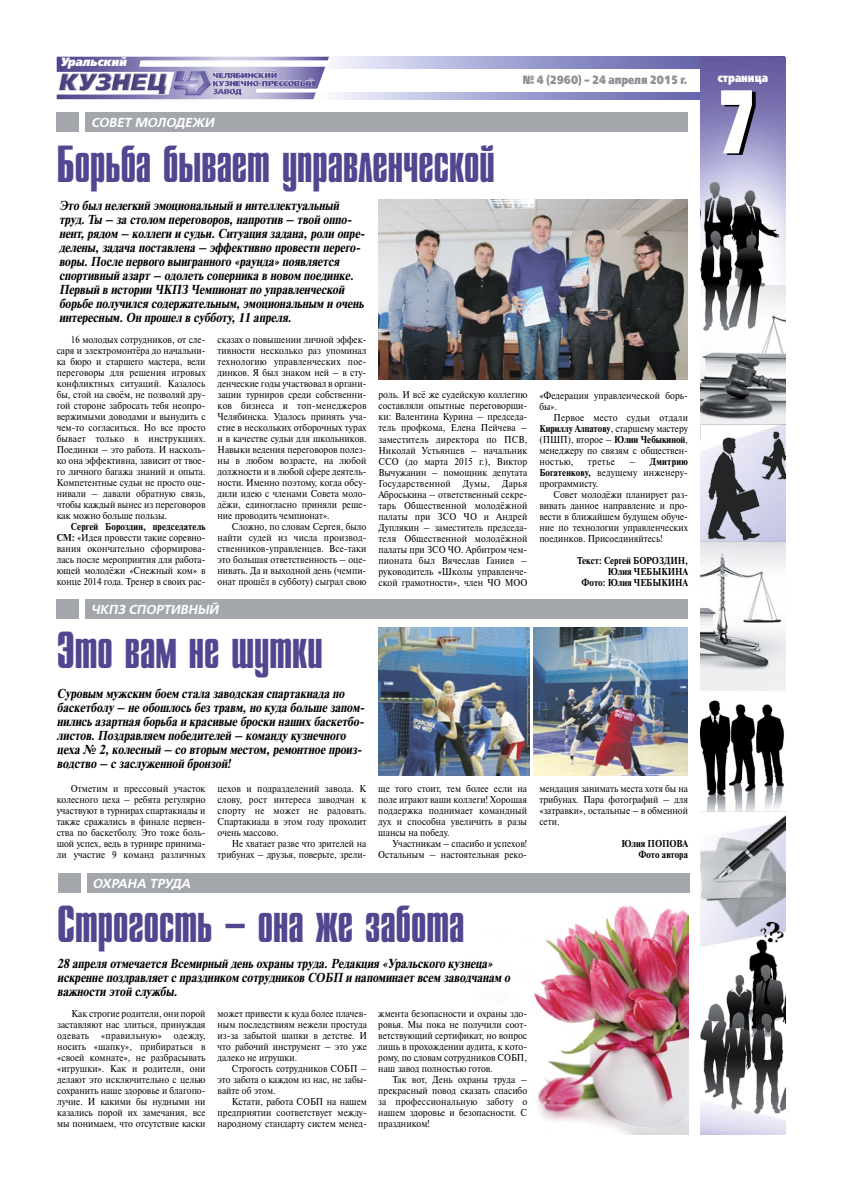
<style>
.page{position:relative;width:842px;height:1191px;background:#fff}
.page>*{position:absolute;margin:0;border:0;box-sizing:border-box;transform-origin:0 0}
.t1{font:90px "Free Set Black C";color:#000;scale:.58 1}
.t2{font:52px "Star C";color:#514790;scale:.9 1}
.t3{font:italic 700 13px/14px "Newton C";color:#000;scale:.9 1}
.t4{font:italic 700 13px "Free Set C";letter-spacing:-.02em;color:#fff}
.t5{font:12px "Free Set Black C";letter-spacing:-.005em;color:#8e9196;scale:.8 1}
.t6{font:italic 12px "Free Set Black C";color:#fff;scale:.9 1}
.t7{font:12px "Free Set Black C";color:#fff;scale:.8 1}
.t8{font:10px/11px "Newton C";color:#000;text-align:justify;scale:.9 1}
.t9{font:700 10px/11px "Newton C";color:#000;text-align:right;scale:.9 1}
.s1{font-weight:700}
</style>
<div class="page">
<svg style="left:335px;top:57px;width:366px;height:42px;background:#a7a9d3"></svg>
<div style="left:298px;top:70px;width:487px;height:22px;background:#fff"></div>
<svg style="left:56px;top:57px;width:273px;height:42px"></svg>
<img style="left:213px;top:65px;width:102px;height:33px">
<img style="left:701px;top:57px;width:85px;height:1077px">
<img style="left:701px;top:100px;width:85px;height:1033px">
<div style="left:86px;top:112px;width:602px;height:20px;background:#a3a7ac"></div>
<div style="left:57px;top:112px;width:22px;height:20px;background:#a3a7ac"></div>
<div style="left:86px;top:598px;width:602px;height:20px;background:#a3a7ac"></div>
<div style="left:57px;top:598px;width:22px;height:20px;background:#a3a7ac"></div>
<img style="left:533px;top:905px;width:155px;height:229px">
<div style="left:87px;top:873px;width:602px;height:20px;background:#a3a7ac"></div>
<div style="left:58px;top:873px;width:22px;height:20px;background:#a3a7ac"></div>
<img style="left:378px;top:199px;width:309px;height:180px">
<img style="left:534px;top:627px;width:154px;height:148px">
<img style="left:378px;top:627px;width:151px;height:148px">
<p class="t6" style="left:61px;top:54px;width:75px">Уральский</p>
<h3 class="t4" style="left:91px;top:115px;width:127px">СОВЕТ МОЛОДЕЖИ</h3>
<h2 class="t2" style="left:57px;top:137px;width:488px">Борьба бывает управленческой</h2>
<p class="t3" style="left:59px;top:198px;width:344px">Это был нелегкий эмоциональный и интеллектуальный<br>труд .Ты – за столом переговоров,напротив – твой оппо&shy;нент,рядом – коллеги и судьи.Ситуация задана,роли опре&shy;делены,задача поставлена – эффективно провести перего&shy;воры.После первого выигранного «раунда» появляется спортивный азарт – одолеть соперника в новом поединке.<br>Первый в истории ЧКПЗ Чемпионат по управленческой борьбе получился содержательным,эмоциональным и очень интересным.Он прошел в субботу,11 апреля.</p>
<p class="t5" style="left:523px;top:72px;width:207px">№ 4 (2960) – 24 апреля 2015 г.</p>
<p class="t7" style="left:718px;top:70px;width:64px">страница</p>
<h1 class="t1" style="left:721px;top:66px;width:68px">7</h1>
<p class="t8" style="left:57px;top:334px;width:167px;text-indent:14px">16 молодых сотрудников, от сле&shy;саря и электромонтёра до начальни&shy;ка бюро и старшего мастера, вели переговоры для решения игровых конфликтных ситуаций. Казалось бы, стой на своём, не позволяй дру&shy;гой стороне забросать тебя неопро&shy;вержимыми доводами и вынудить с чем-то согласиться. Но все просто бывает только в инструкциях.<br>Поединки – это работа. И насколь&shy;ко она эффективна, зависит от твое&shy;го личного багажа знаний и опыта.<br>Компетентные судьи не просто оце&shy;нивали – давали обратную связь, чтобы каждый вынес из переговоров как можно больше пользы.</p>
<p class="t8" style="left:57px;top:521px;width:167px;text-indent:14px"><span class="s1">Сергей Бороздин, председатель СМ:</span> «Идея провести такие соревно&shy;вания окончательно сформирова&shy;лась после мероприятия для работа&shy;ющей молодёжи «Снежный ком» в конце 2014 года. Тренер в своих рас-</p>
<p class="t8" style="left:218px;top:334px;width:167px">сказах о повышении личной эффек&shy;тивности несколько раз упоминал технологию управленческих пое&shy;динков. Я был знаком ней – в сту&shy;денческие годы участвовал в органи&shy;зации турниров среди собственни&shy;ков бизнеса и топ-менеджеров Челябинска. Удалось принять уча&shy;стие в нескольких отборочных турах и в качестве судьи для школьников.<br>Навыки ведения переговоров полез&shy;ны в любом возрасте, на любой должности и в любой сфере деятель&shy;ности. Именно поэтому, когда обсу&shy;дили идею с членами Совета моло&shy;дёжи, единогласно приняли реше&shy;ние проводить чемпионат».</p>
<p class="t8" style="left:218px;top:521px;width:167px;text-indent:14px">Сложно, по словам Сергея, было найти судей из числа производ&shy;ственников-управленцев. Все-таки это большая ответственность – оце&shy;нивать. Да и выходной день (чемпи&shy;онат прошёл в субботу) сыграл свою</p>
<h3 class="t4" style="left:91px;top:601px;width:48px">Ч КПЗ спо</h3>
<h3 class="t4" style="left:156px;top:601px;width:18px">ртивны</h3>
<h3 class="t4" style="left:209px;top:601px;width:14px">й</h3>
<h2 class="t2" style="left:57px;top:624px;width:297px">Это вам не шутки</h2>
<p class="t3" style="left:57px;top:686px;width:346px">Суровым мужским боем стала заводская спартакиада по баскетболу – не обошлось без травм,но куда больше запом&shy;нились азартная борьба и красивые броски наших баскетбо&shy;листов.Поздравляем победителей – команду кузнечного цеха № 2,колесный – со вторым местом,ремонтное произ&shy;водство – с заслуженной бронзой!</p>
<p class="t8" style="left:57px;top:783px;width:167px;text-indent:14px">Отметим и прессовый участок колесного цеха – ребята регулярно участвуют в турнирах спартакиады и также сражались в финале первен&shy;ства по баскетболу. Это тоже боль&shy;шой успех, ведь в турнире принима&shy;ли участие 9 команд различных</p>
<p class="t8" style="left:218px;top:783px;width:167px">цехов и подразделений завода. К слову, рост интереса заводчан к спорту не может не радовать.<br>Спартакиада в этом году проходит очень массово.</p>
<p class="t8" style="left:218px;top:838px;width:167px;text-align:right">Не хватает разве что зрителей на трибунах – друзья, поверьте, зрели-</p>
<p class="t8" style="left:378px;top:389px;width:167px">роль. И всё же судейскую коллегию составляли опытные переговорщи&shy;ки: Валентина Курина – председа&shy;тель профкома, Елена Пейчева – заместитель директора по ПСВ, Николай Устьянцев – начальник ССО (до марта 2015 г.), Виктор Вычужанин – помощник депутата Государственной Думы, Дарья Аброськина – ответственный секре&shy;тарь Общественной молодёжной палаты при ЗСО ЧО и Андрей Дуплякин – заместитель председа&shy;теля Общественной молодёжной палаты при ЗСО ЧО. Арбитром чем&shy;пионата был Вячеслав Ганиев – руководитель «Школы управленче&shy;ской грамотности», член ЧО МОО</p>
<p class="t8" style="left:539px;top:390px;width:167px">«Федерация управленческой борь&shy;бы».</p>
<p class="t8" style="left:539px;top:412px;width:167px;text-indent:14px">Первое место судьи отдали <span class="s1">Кириллу Алпатову</span>, старшему мастеру (ПШП), второе – <span class="s1">Юлии Чебыкиной</span>, менеджеру по связям с обществен&shy;ностью,</p>
<p class="t8" style="left:539px;top:456px;width:167px;text-indent:90px">– <span class="s1">Дмитрию Богатенкову,</span> ведущему инженеру&shy;программисту.</p>
<p class="t8" style="left:539px;top:489px;width:167px;text-indent:14px">Совет молодёжи планирует раз&shy;вивать данное направление и про&shy;вести в ближайшем будущем обуче&shy;ние по технологии управленческих поединков. Присоединяйтесь!</p>
<p class="t9" style="left:577px;top:555px;width:77px">Текст: Сергей БОРО</p>
<p class="t8" style="left:588px;top:456px;width:31px">третье</p>
<p class="t9" style="left:581px;top:555px;width:120px">ЗДИН,<br>Юлия ЧЕБЫКИНА<br>Фото: Юлия ЧЕБЫКИНА</p>
<p class="t8" style="left:378px;top:783px;width:167px">ще того стоит, тем более если на поле играют ваши коллеги! Хорошая поддержка поднимает командный дух и способна увеличить в разы шансы на победу.</p>
<p class="t8" style="left:378px;top:838px;width:167px;text-align:right">Участникам – спасибо и успехов!<br>Остальным – настоятельная реко-</p>
<p class="t8" style="left:539px;top:783px;width:167px">мендация занимать места хотя бы на трибунах. Пара фотографий – для «затравки», остальные – в обменной сети.</p>
<p class="t9" style="left:621px;top:838px;width:75px">Юлия ПОПОВА<br>Фото автора</p>
<h3 class="t4" style="left:92px;top:876px;width:102px">ОХРАНА ТРУДА</h3>
<h2 class="t2" style="left:57px;top:897px;width:454px">Строгость – она же забота</h2>
<h3 class="t3" style="left:57px;top:956px;width:508px">28 апреля отмечается Всемирный день охраны труда.Редакция «Уральского кузнеца» искренне поздравляет с праздником сотрудников СОБП и напоминает всем заводчанам о важности этой службы.</h3>
<p class="t8" style="left:57px;top:1008px;width:166px;text-indent:14px">Как строгие родители, они порой заставляют нас злиться, принуждая одевать «правильную» одежду, носить «шапку», прибираться в «своей комнате», не разбрасывать «игрушки». Как и родители, они делают это исключительно с целью сохранить наше здоровье и благопо&shy;лучие. И какими бы нудными ни казались порой их замечания, все мы понимаем, что отсутствие каски</p>
<p class="t8" style="left:218px;top:1008px;width:168px">может привести к куда более плачев&shy;ным последствиям нежели простуда из-за забытой шапки в детстве. И что рабочий инструмент – это уже далеко не игрушки.</p>
<p class="t8" style="left:378px;top:1008px;width:167px">жмента безопасности и охраны здо&shy;ровья. Мы пока не получили соот&shy;ветствующий сертификат, но вопрос лишь в прохождении аудита, к кото&shy;рому, по словам сотрудников СОБП, наш завод полностью готов.</p>
<p class="t8" style="left:378px;top:1074px;width:167px;text-indent:14px">Так вот, День охраны труда – прекрасный повод сказать спасибо за профессиональную заботу о нашем здоровье и безопасности. С праздником!</p>
<p class="t8" style="left:218px;top:1063px;width:168px;text-indent:14px">Строгость сотрудников СОБП – это забота о каждом из нас, не забы&shy;вайте об этом.</p>
<p class="t8" style="left:218px;top:1096px;width:168px;text-indent:14px">Кстати, работа СОБП на нашем предприятии соответствует между&shy;народному стандарту систем менед-</p>
</div>
